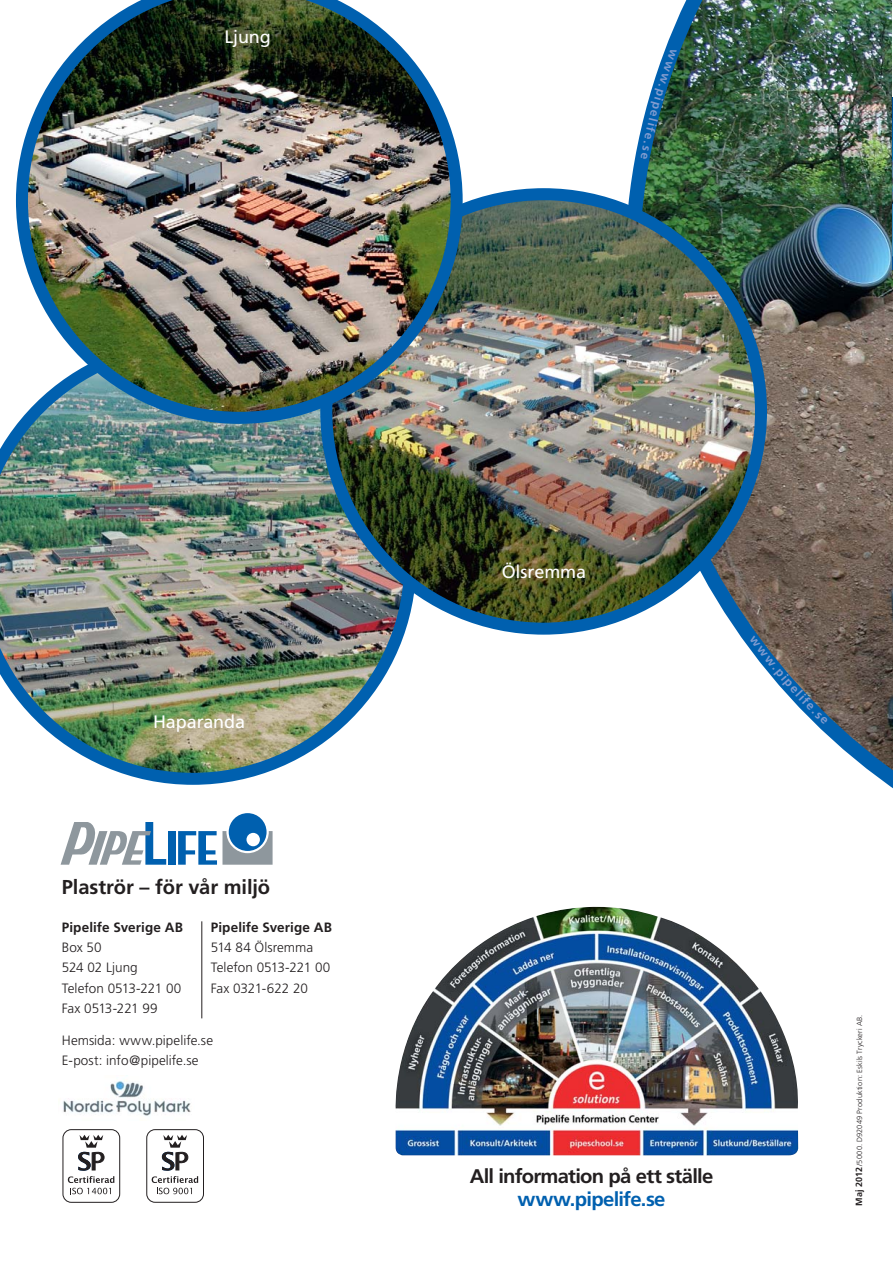
<style>
.page{position:relative;width:893px;height:1263px;background:#fff}
.page>*{position:absolute;margin:0;border:0;box-sizing:border-box;transform-origin:0 0}
.t1{font:700 20.1px "Frutiger";letter-spacing:-.005em;color:#231f20}
.t2{font:700 19.8px "Frutiger";letter-spacing:-.035em;color:#231f20}
.t3{font:700 19.8px "Frutiger";letter-spacing:-.035em;color:#0060af}
.t4{font:18px "Frutiger";letter-spacing:-.005em;color:#fff}
.t5{font:300 13.5px/20.2px "Frutiger";color:#231f20}
.t6{font:700 13.5px "Frutiger";letter-spacing:.005em;color:#231f20}
.t7{font:300 7.5px "Frutiger";letter-spacing:.015em;color:#231f20}
.s1{font-weight:700;font-size:9px}
</style>
<div class="page">
<img style="left:629px;top:0;width:263px;height:788px">
<div style="left:168px;top:831px;width:7px;height:34px;background:#0060af"></div>
<svg style="left:178px;top:813px;width:94px;height:52px"></svg>
<svg style="left:61px;top:822px;width:105px;height:43px"></svg>
<hr style="left:201px;top:921px;width:1px;height:97px;background:#231f20">
<img style="left:63px;top:1080px;width:128px;height:36px">
<img style="left:0;top:424px;width:406px;height:361px">
<img style="left:326px;top:198px;width:435px;height:431px">
<div style="left:320px;top:188px;width:447px;height:447px;border:12px solid #0060af;border-radius:50%"></div>
<img style="left:16px;top:0;width:446px;height:424px">
<div style="left:146px;top:1129px;width:58px;height:74px;border:1px solid #231f20;border-radius:8px"></div>
<svg style="left:162px;top:1135px;width:26px;height:35px"></svg>
<svg style="left:152px;top:1176px;width:46px;height:18px"></svg>
<div style="left:62px;top:1129px;width:58px;height:74px;border:1px solid #231f20;border-radius:8px"></div>
<svg style="left:78px;top:1135px;width:26px;height:35px"></svg>
<svg style="left:68px;top:1176px;width:46px;height:18px"></svg>
<img style="left:892px;top:97px;width:1px;height:172px">
<img style="left:395px;top:906px;width:404px;height:249px">
<svg style="left:640px;top:48px;width:37px;height:111px"></svg>
<svg style="left:749px;top:636px;width:79px;height:89px"></svg>
<h3 class="t4" style="left:224px;top:30px;width:48px">Ljung</h3>
<h3 class="t4" style="left:153px;top:714px;width:93px">Haparanda</h3>
<h1 class="t1" style="left:62px;top:879px;width:210px">Plaströr – för vår miljö</h1>
<p class="t6" style="left:62px;top:922px;width:123px">Pipelife Sverige AB</p>
<p class="t5" style="left:62px;top:938px;width:121px">Box 50<br>524 02 Ljung<br>Telefon 0513-221 00<br>Fax 0513-221 99</p>
<p class="t6" style="left:211px;top:922px;width:123px">Pipelife Sverige AB</p>
<p class="t5" style="left:211px;top:938px;width:121px">514 84 Ölsremma<br>Telefon 0513-221 00<br>Fax 0321-622 20</p>
<p class="t5" style="left:62px;top:1031px;width:153px">Hemsida: www.pipelife.se<br>E-post: info@pipelife.se</p>
<h3 class="t4" style="left:501px;top:564px;width:86px">Ölsremma</h3>
<h2 class="t2" style="left:470px;top:1168px;width:245px">All information på ett ställe</h2>
<h2 class="t3" style="left:517px;top:1191px;width:149px">www.pipelife.se</h2>
<p class="t7" style="left:856px;top:1206px;width:193px;rotate:-90deg"><span class="s1">Maj 2012</span>/5000. D92049 Produktion: Eskils Tryckeri AB.</p>
</div>
